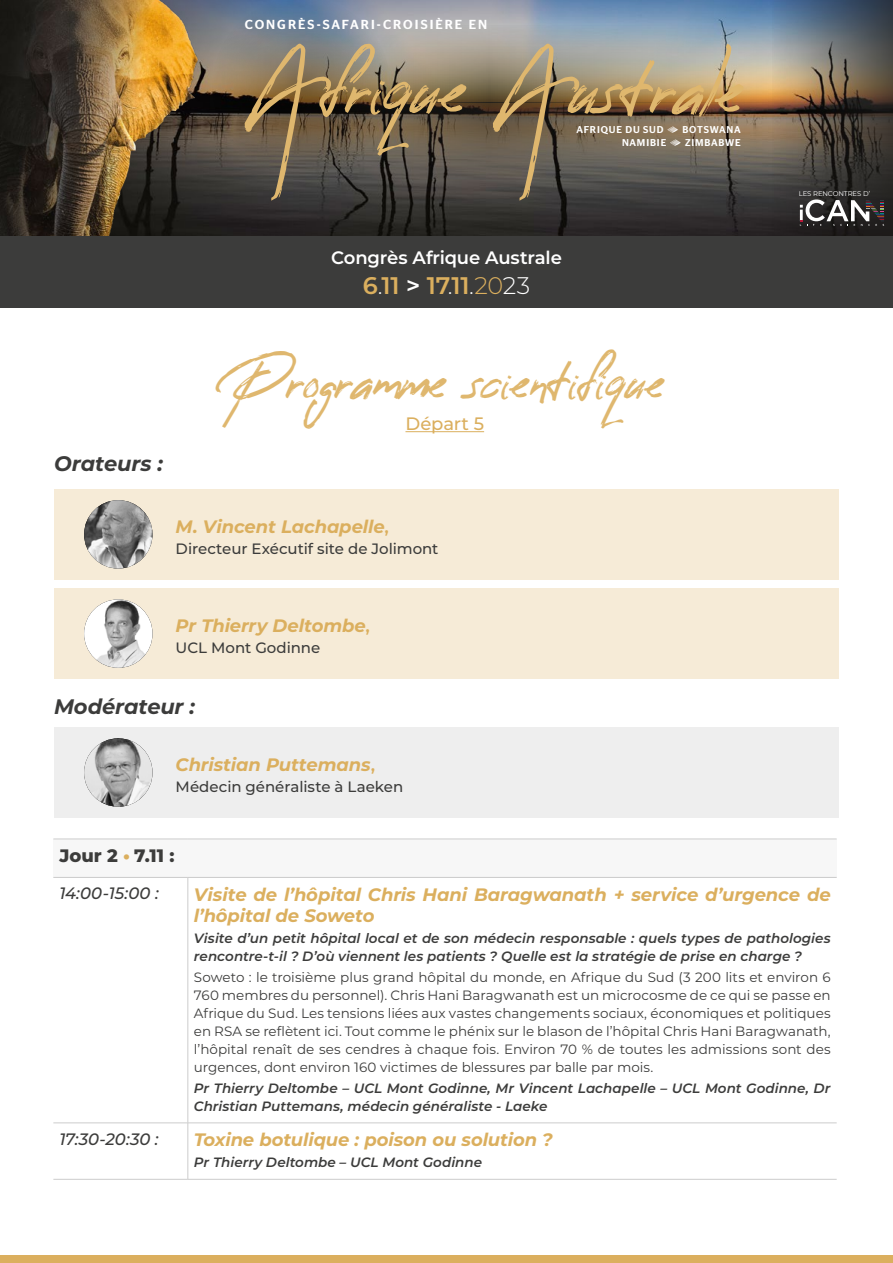
<style>
.page{position:relative;width:893px;height:1263px;background:#fff}
.page>*{position:absolute;margin:0;border:0;box-sizing:border-box;transform-origin:0 0}
.t1{font:63.6px "Reey";letter-spacing:-.025em;color:#dfb76e}
.t2{font:45px "Reey";letter-spacing:-.025em;color:#dfb76e}
.t3{font:600 24px "Montserrat";color:#dbaf5e}
.t4{font:italic 700 21px "Montserrat";letter-spacing:-.005em;color:#3c3c3b}
.t5{font:italic 700 18px/21px "Montserrat";letter-spacing:-.005em;color:#dbaf5e}
.t6{font:600 18px "Montserrat";letter-spacing:-.01em;color:#fff}
.t7{font:800 18px "Montserrat";color:#3c3c3b}
.t8{font:500 18px "Montserrat";letter-spacing:-.01em;color:#dbaf5e}
.t9{font:italic 500 16.5px "Montserrat";color:#3c3c3b}
.t10{font:500 15px "Montserrat";letter-spacing:-.005em;color:#3c3c3b}
.t11{font:13.5px/18px "Montserrat";color:#3c3c3b;text-align:justify}
.t12{font:italic 600 13.5px/18px "Montserrat";color:#3c3c3b}
.t13{font:500 13.05px "Stag Sans";letter-spacing:.145em;color:#fff}
.t14{font:500 9.9px/12.9px "Stag Sans";letter-spacing:.085em;color:#fff;text-align:right}
.t15{font:6.9px "Montserrat";letter-spacing:-.01em;color:#fff}
.s1{font-family:"Type Embellishments One Let Plain";font-weight:400}
.s2{font-weight:300;color:#fff}
.s3{color:#fff}
.s4{font-weight:300}
.s5{font-weight:600;font-style:normal}
.s6{color:#dbaf5e}
</style>
<div class="page">
<div style="left:54px;top:727px;width:785px;height:90px;background:#eee"></div>
<div style="left:54px;top:489px;width:785px;height:90px;background:#f6ebd7"></div>
<div style="left:54px;top:589px;width:785px;height:90px;background:#f6ebd7"></div>
<div style="left:0;top:1255px;width:893px;height:8px;background:#dbaf5e"></div>
<svg style="left:806px;top:0;width:87px;height:237px;background:#494643"></svg>
<div style="left:180px;top:0;width:626px;height:237px;background:#000;opacity:.75"></div>
<img style="left:0;top:0;width:218px;height:237px">
<svg style="left:800px;top:199px;width:84px;height:27px"></svg>
<div style="left:0;top:237px;width:893px;height:71px;background:#3c3c3b"></div>
<img style="left:84px;top:738px;width:69px;height:69px;border-radius:34px">
<hr style="left:405px;top:431px;width:79px;height:1px;background:#dbaf5e">
<img style="left:84px;top:500px;width:69px;height:69px;border-radius:34px">
<img style="left:84px;top:599px;width:69px;height:69px;border-radius:34px">
<div style="left:53px;top:839px;width:784px;height:38px;background:#f7f7f7"></div>
<hr style="left:53px;top:1179px;width:135px;height:1px;background:#ccc">
<hr style="left:188px;top:1179px;width:649px;height:1px;background:#ccc">
<hr style="left:53px;top:839px;width:135px;height:1px;background:#ccc">
<hr style="left:188px;top:839px;width:649px;height:1px;background:#ccc">
<hr style="left:53px;top:877px;width:135px;height:1px;background:#ccc">
<hr style="left:188px;top:877px;width:649px;height:1px;background:#ccc">
<hr style="left:188px;top:877px;width:1px;height:246px;background:#ccc">
<hr style="left:53px;top:1122px;width:135px;height:1px;background:#ccc">
<hr style="left:188px;top:1122px;width:649px;height:1px;background:#ccc">
<hr style="left:188px;top:1123px;width:1px;height:56px;background:#ccc">
<p class="t13" style="left:245px;top:15px;width:244px">CONGRÈS-SAFARI-CROISIÈRE EN</p>
<h1 class="t1" style="left:247px;top:56px;width:498px">A frique A ustrale</h1>
<p class="t14" style="left:576px;top:123px;width:166px">AFRIQUE DU SUD <span class="s1">B</span> BOTSWANA<br>NAMIBIE <span class="s1">B</span> ZIMBABWE</p>
<h3 class="t6" style="left:331px;top:245px;width:232px">Congrès Afrique Australe</h3>
<h3 class="t3" style="left:363px;top:268px;width:169px">6<span class="s2">.</span>11 <span class="s3">&gt;</span> 17<span class="s2">.</span>11<span class="s2">.</span><span class="s4">20</span><span class="s2">23</span></h3>
<h3 class="t4" style="left:54px;top:449px;width:111px">Orateurs :</h3>
<h2 class="t2" style="left:228px;top:358px;width:438px">Programme scientifique</h2>
<h3 class="t8" style="left:405px;top:411px;width:80px">Départ 5</h3>
<h3 class="t5" style="left:176px;top:515px;width:215px">M. Vincent Lachapelle<span class="s5">,</span></h3>
<p class="t10" style="left:176px;top:538px;width:264px">Directeur Exécutif site de Jolimont</p>
<h3 class="t5" style="left:176px;top:614px;width:196px">Pr Thierry Deltombe<span class="s5">,</span></h3>
<p class="t10" style="left:176px;top:637px;width:146px">UCL Mont Godinne</p>
<h3 class="t4" style="left:54px;top:691px;width:143px">Modérateur :</h3>
<h3 class="t5" style="left:176px;top:753px;width:201px">Christian Puttemans<span class="s5">,</span></h3>
<p class="t10" style="left:176px;top:776px;width:229px">Médecin généraliste à Laeken</p>
<p class="t15" style="left:799px;top:189px;width:73px">LES RENCONTRES D’</p>
<h3 class="t7" style="left:59px;top:843px;width:117px">Jour 2 <span class="s6">•</span> 7.11 :</h3>
<p class="t9" style="left:59px;top:882px;width:101px">14:00-15:00 :</p>
<h3 class="t5" style="left:194px;top:883px;width:638px">Visite de l’hôpital Chris Hani Baragwanath + service d’urgence de l’hôpital de Soweto</h3>
<p class="t12" style="left:194px;top:928px;width:638px">Visite d’un petit hôpital local et de son médecin responsable : quels types de pathologies rencontre-t-il ? D’où viennent les patients ? Quelle est la stratégie de prise en charge ?</p>
<p class="t11" style="left:194px;top:967px;width:638px">Soweto : le troisième plus grand hôpital du monde, en Afrique du Sud (3 200 lits et environ 6<br>760 membres du personnel). Chris Hani Baragwanath est un microcosme de ce qui se passe en Afrique du Sud. Les tensions liées aux vastes changements sociaux, économiques et politiques en RSA se reflètent ici. Tout comme le phénix sur le blason de l’hôpital Chris Hani Baragwanath, l’hôpital renaît de ses cendres à chaque fois. Environ 70 % de toutes les admissions sont des urgences, dont environ 160 victimes de blessures par balle par mois.</p>
<p class="t12" style="left:194px;top:1078px;width:638px">Pr Thierry Deltombe – UCL Mont Godinne, Mr Vincent Lachapelle – UCL Mont Godinne, Dr<br>Christian Puttemans, médecin généraliste - Laeke</p>
<p class="t9" style="left:59px;top:1127px;width:101px">17:30-20:30 :</p>
<h3 class="t5" style="left:194px;top:1128px;width:361px">Toxine botulique : poison ou solution ?</h3>
<p class="t12" style="left:194px;top:1153px;width:290px">Pr Thierry Deltombe – UCL Mont Godinne</p>
</div>
